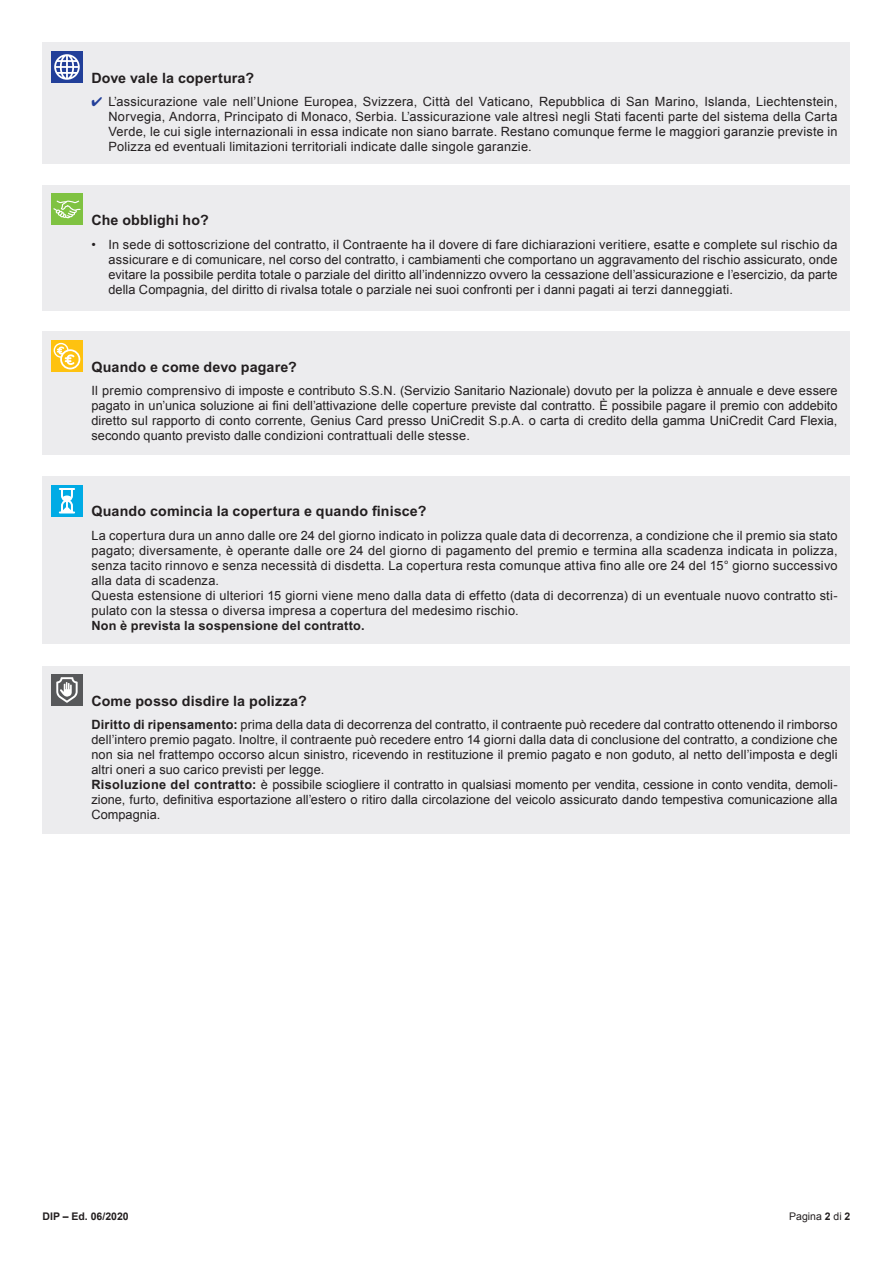
<style>
.page{position:relative;width:893px;height:1263px;background:#fff}
.page>*{position:absolute;margin:0;border:0;box-sizing:border-box;transform-origin:0 0}
.t1{font:700 14.25px "Arial";letter-spacing:.01em;color:#231f20}
.t2{font:12.75px/15px "Arial";letter-spacing:.015em;color:#231f20;text-align:justify}
.t3{font:700 12.75px "Arial";letter-spacing:.015em;color:#231f20}
.t4{font:700 10.5px "Arial";color:#231f20}
.t5{font:10.5px "Arial";color:#231f20}
.s1{color:#223f99}
.s2{font-weight:700}
</style>
<div class="page">
<div style="left:43px;top:43px;width:807px;height:121px;background:#ececee"></div>
<div style="left:43px;top:185px;width:807px;height:125px;background:#ececee"></div>
<div style="left:43px;top:332px;width:807px;height:123px;background:#ececee"></div>
<div style="left:43px;top:476px;width:807px;height:168px;background:#ececee"></div>
<div style="left:43px;top:665px;width:807px;height:168px;background:#ececee"></div>
<div style="left:51px;top:51px;width:32px;height:32px;background:#223f99"></div>
<svg style="left:54px;top:54px;width:26px;height:26px"></svg>
<div style="left:51px;top:193px;width:32px;height:32px;background:#7fc241"></div>
<svg style="left:53px;top:200px;width:28px;height:18px"></svg>
<div style="left:51px;top:340px;width:32px;height:32px;background:#fec210"></div>
<svg style="left:54px;top:343px;width:26px;height:26px"></svg>
<div style="left:51px;top:485px;width:32px;height:32px;background:#00abe5"></div>
<svg style="left:59px;top:488px;width:16px;height:25px"></svg>
<div style="left:51px;top:674px;width:32px;height:32px;background:#57585a"></div>
<svg style="left:56px;top:677px;width:22px;height:26px"></svg>
<p class="t1" style="left:91px;top:69px;width:164px">Dove vale la copertura?</p>
<p class="t2" style="left:108px;top:94px;width:731px;text-indent:-17px"><span class="s1">✔</span> L’assicurazione vale nell’Unione Europea, Svizzera, Città del Vaticano, Repubblica di San Marino, Islanda, Liechtenstein, Norvegia, Andorra, Principato di Monaco, Serbia. L’assicurazione vale altresì negli Stati facenti parte del sistema della Carta Verde, le cui sigle internazionali in essa indicate non siano barrate. Restano comunque ferme le maggiori garanzie previste in Polizza ed eventuali limitazioni territoriali indicate dalle singole garanzie.</p>
<p class="t1" style="left:91px;top:212px;width:119px">Che obblighi ho?</p>
<p class="t2" style="left:108px;top:237px;width:731px;text-indent:-17px">• In sede di sottoscrizione del contratto, il Contraente ha il dovere di fare dichiarazioni veritiere, esatte e complete sul rischio da assicurare e di comunicare, nel corso del contratto, i cambiamenti che comportano un aggravamento del rischio assicurato, onde evitare la possibile perdita totale o parziale del diritto all’indennizzo ovvero la cessazione dell’assicurazione e l’esercizio, da parte della Compagnia, del diritto di rivalsa totale o parziale nei suoi confronti per i danni pagati ai terzi danneggiati.</p>
<p class="t1" style="left:91px;top:358px;width:207px">Quando e come devo pagare?</p>
<p class="t2" style="left:91px;top:383px;width:748px">Il premio comprensivo di imposte e contributo S.S.N. (Servizio Sanitario Nazionale) dovuto per la polizza è annuale e deve essere pagato in un’unica soluzione ai fini dell’attivazione delle coperture previste dal contratto. È possibile pagare il premio con addebito diretto sul rapporto di conto corrente, Genius Card presso UniCredit S.p.A. o carta di credito della gamma UniCredit Card Flexia, secondo quanto previsto dalle condizioni contrattuali delle stesse.</p>
<p class="t1" style="left:91px;top:503px;width:337px">Quando comincia la copertura e quando finisce?</p>
<p class="t2" style="left:91px;top:528px;width:748px">La copertura dura un anno dalle ore 24 del giorno indicato in polizza quale data di decorrenza, a condizione che il premio sia stato pagato; diversamente, è operante dalle ore 24 del giorno di pagamento del premio e termina alla scadenza indicata in polizza, senza tacito rinnovo e senza necessità di disdetta. La copertura resta comunque attiva fino alle ore 24 del 15° giorno successivo alla data di scadenza.</p>
<p class="t2" style="left:91px;top:588px;width:748px">Questa estensione di ulteriori 15 giorni viene meno dalla data di effetto (data di decorrenza) di un eventuale nuovo contratto sti&shy;pulato con la stessa o diversa impresa a copertura del medesimo rischio.</p>
<p class="t3" style="left:91px;top:618px;width:275px">Non è prevista la sospensione del contratto.</p>
<p class="t1" style="left:91px;top:692px;width:217px">Come posso disdire la polizza?</p>
<p class="t2" style="left:91px;top:717px;width:748px"><span class="s2">Diritto di ripensamento:</span> prima della data di decorrenza del contratto, il contraente può recedere dal contratto ottenendo il rimborso dell’intero premio pagato. Inoltre, il contraente può recedere entro 14 giorni dalla data di conclusione del contratto, a condizione che non sia nel frattempo occorso alcun sinistro, ricevendo in restituzione il premio pagato e non goduto, al netto dell’imposta e degli altri oneri a suo carico previsti per legge.</p>
<p class="t2" style="left:91px;top:777px;width:748px"><span class="s2">Risoluzione del contratto:</span> è possibile sciogliere il contratto in qualsiasi momento per vendita, cessione in conto vendita, demoli&shy;zione, furto, definitiva esportazione all’estero o ritiro dalla circolazione del veicolo assicurato dando tempestiva comunicazione alla Compagnia.</p>
<p class="t4" style="left:43px;top:1210px;width:88px">DIP – Ed. 06/2020</p>
<p class="t5" style="left:789px;top:1210px;width:63px">Pagina <span class="s2">2</span> di <span class="s2">2</span></p>
</div>
